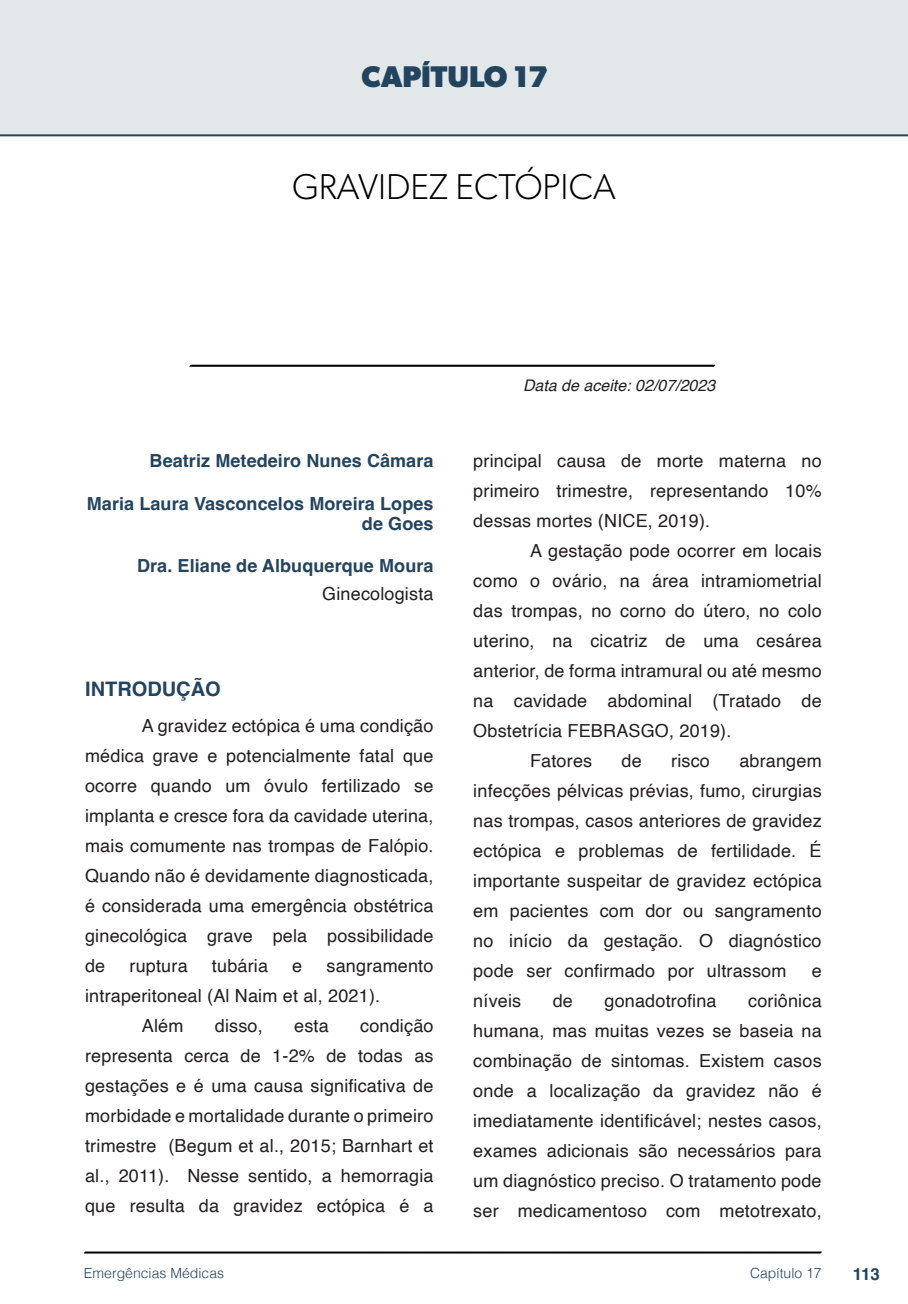
<style>
.page{position:relative;width:908px;height:1304px;background:#fff}
.page>*{position:absolute;margin:0;border:0;box-sizing:border-box;transform-origin:0 0}
.t1{font:300 36px "Gibson";color:#000}
.t2{font:700 30px "Gibson";color:#23445f}
.t3{font:700 20px "Helvetica";color:#23445f}
.t4{font:18px/30px "Helvetica";letter-spacing:.01em;color:#231f20;text-align:justify}
.t5{font:700 18px/20px "Helvetica";letter-spacing:.005em;color:#23445f;text-align:right}
.t6{font:700 16.8px "Helvetica";color:#23445f}
.t7{font:italic 16px "Helvetica";color:#231f20}
.t8{font:300 14px "Helvetica";color:#23445f}
</style>
<div class="page">
<svg style="left:84px;top:1251px;width:737px;height:3px;background:#515151"></svg>
<svg style="left:189px;top:364px;width:526px;height:3px;background:#4f4f4f"></svg>
<div style="left:0;top:0;width:907px;height:136px;background:#e2e7e9"></div>
<div style="left:44px;top:72px;width:68px;height:61px;background:#e2e7e9"></div>
<h2 class="t2" style="left:361px;top:58px;width:188px">CAPÍTULO 17</h2>
<h1 class="t1" style="left:292px;top:165px;width:325px">GRAVIDEZ ECTÓPICA</h1>
<p class="t5" style="left:149px;top:453px;width:285px">Beatriz Metedeiro Nunes Câmara</p>
<p class="t5" style="left:87px;top:495px;width:348px">Maria Laura Vasconcelos Moreira Lopes de Goes</p>
<p class="t5" style="left:137px;top:558px;width:298px">Dra. Eliane de Albuquerque Moura</p>
<p class="t4" style="left:322px;top:579px;width:113px">Ginecologista</p>
<p class="t3" style="left:85px;top:677px;width:137px">INTRODUÇÃO</p>
<p class="t4" style="left:85px;top:711px;width:350px;text-indent:57px">A gravidez ectópica é uma condição médica grave e potencialmente fatal que ocorre quando um óvulo fertilizado se implanta e cresce fora da cavidade uterina, mais comumente nas trompas de Falópio.<br>Quando não é devidamente diagnosticada, é considerada uma emergência obstétrica ginecológica grave pela possibilidade de</p>
<p class="t4" style="left:129px;top:951px;width:60px">ruptura</p>
<p class="t4" style="left:212px;top:951px;width:58px">tubária</p>
<p class="t4" style="left:292px;top:951px;width:12px">e</p>
<p class="t4" style="left:326px;top:951px;width:108px">sangramento</p>
<p class="t4" style="left:85px;top:981px;width:296px">intraperitoneal (Al Naim et al, 2021).</p>
<p class="t4" style="left:142px;top:1011px;width:43px">Além</p>
<p class="t4" style="left:215px;top:1011px;width:49px">disso,</p>
<p class="t4" style="left:294px;top:1011px;width:36px">esta</p>
<p class="t4" style="left:85px;top:1011px;width:350px;text-indent:275px">condição representa cerca de 1-2% de todas as gestações e é uma causa significativa de morbidade e mortalidade durante o primeiro trimestre (Begum et al., 2015; Barnhart et al., 2011). Nesse sentido, a hemorragia que resulta da gravidez ectópica é a</p>
<p class="t7" style="left:523px;top:373px;width:194px">Data de aceite: 02/07/2023</p>
<p class="t4" style="left:473px;top:446px;width:350px">principal causa de morte materna no primeiro trimestre, representando 10% dessas mortes (NICE, 2019).</p>
<p class="t4" style="left:530px;top:536px;width:293px">A gestação pode ocorrer em locais</p>
<p class="t4" style="left:473px;top:566px;width:350px">como o ovário, na área intramiometrial</p>
<p class="t4" style="left:473px;top:596px;width:350px">das trompas, no corno do útero, no colo</p>
<p class="t4" style="left:473px;top:626px;width:350px">uterino, na cicatriz de uma cesárea</p>
<p class="t4" style="left:473px;top:656px;width:350px">anterior, de forma intramural ou até mesmo</p>
<p class="t4" style="left:473px;top:686px;width:350px">na cavidade abdominal (Tratado de</p>
<p class="t4" style="left:473px;top:716px;width:259px">Obstetrícia FEBRASGO, 2019).</p>
<p class="t4" style="left:530px;top:746px;width:64px">Fatores</p>
<p class="t4" style="left:621px;top:746px;width:22px">de</p>
<p class="t4" style="left:671px;top:746px;width:40px">risco</p>
<p class="t4" style="left:473px;top:746px;width:350px;text-indent:266px">abrangem infecções pélvicas prévias, fumo, cirurgias nas trompas, casos anteriores de gravidez ectópica e problemas de fertilidade. É importante suspeitar de gravidez ectópica em pacientes com dor ou sangramento no início da gestação. O diagnóstico pode ser confirmado por ultrassom</p>
<p class="t4" style="left:811px;top:956px;width:12px">e</p>
<p class="t4" style="left:473px;top:986px;width:350px;text-indent:275px">coriônica humana, mas muitas vezes se baseia na combinação de sintomas. Existem casos onde a localização da gravidez não é imediatamente identificável; nestes casos, exames adicionais são necessários para um diagnóstico preciso. O tratamento pode ser medicamentoso com metotrexato,</p>
<p class="t4" style="left:473px;top:986px;width:49px">níveis</p>
<p class="t4" style="left:552px;top:986px;width:22px">de</p>
<p class="t4" style="left:604px;top:986px;width:114px">gonadotrofina</p>
<p class="t8" style="left:84px;top:1261px;width:142px">Emergências Médicas</p>
<p class="t8" style="left:749px;top:1261px;width:73px">Capítulo 17</p>
<p class="t6" style="left:852px;top:1264px;width:29px">113</p>
</div>
